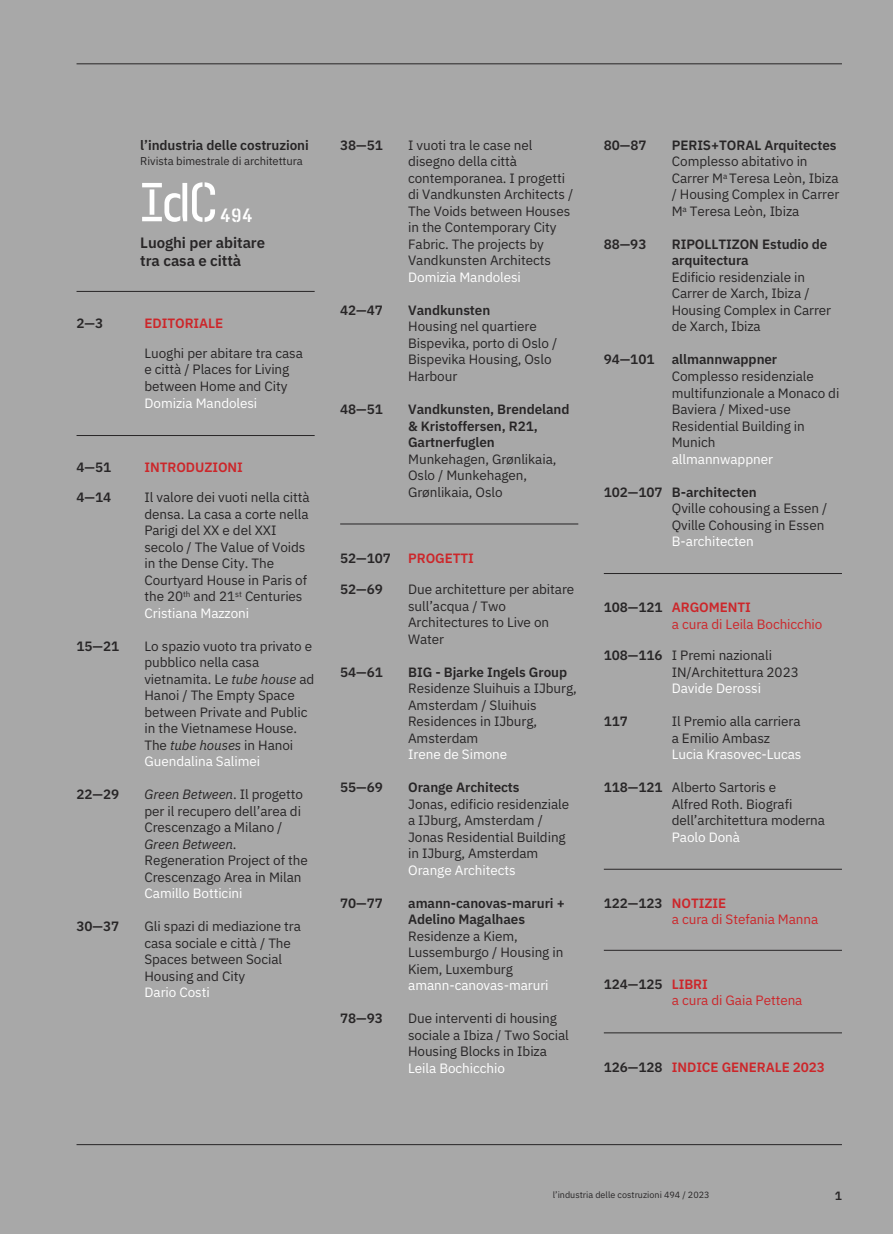
<style>
.page{position:relative;width:893px;height:1234px;background:#fff}
.page>*{position:absolute;margin:0;border:0;box-sizing:border-box;transform-origin:0 0}
.t1{font:700 21px "Realtime Stencil";color:#fff}
.t2{font:600 15px/18px "IBM Plex Sans";letter-spacing:-.005em;color:#272526}
.t3{font:13.5px/16.5px "IBM Plex Sans";letter-spacing:-.005em;color:#272526}
.t4{font:600 13.5px/16.5px "IBM Plex Sans";letter-spacing:-.005em;color:#272526}
.t5{font:13.5px "IBM Plex Sans";letter-spacing:-.005em;color:#fff}
.t6{font:13.5px/16.5px "IBM Plex Sans";letter-spacing:-.005em;color:#cc262a}
.t7{font:600 13.5px "IBM Plex Sans";letter-spacing:-.005em;color:#cc262a}
.t8{font:600 12px "IBM Plex Sans";color:#272526}
.t9{font:11.25px "IBM Plex Sans";letter-spacing:-.005em;color:#272526}
.t10{font:9px "IBM Plex Sans";color:#272526}
.s1{color:#fff}
.s2{font-style:italic}
.s3{font-weight:600;color:#272526}
.s4{font-weight:600}
.s5{color:#272526}
</style>
<div class="page">
<div style="left:0;top:0;width:893px;height:1233px;background:#a8a8a8"></div>
<hr style="left:77px;top:63px;width:765px;height:1px;background:#272526">
<hr style="left:77px;top:291px;width:238px;height:1px;background:#272526">
<hr style="left:77px;top:435px;width:238px;height:1px;background:#272526">
<svg style="left:142px;top:182px;width:73px;height:40px"></svg>
<hr style="left:340px;top:523px;width:238px;height:1px;background:#272526">
<hr style="left:604px;top:573px;width:238px;height:1px;background:#272526">
<hr style="left:604px;top:868px;width:238px;height:1px;background:#272526">
<hr style="left:604px;top:949px;width:238px;height:1px;background:#272526">
<hr style="left:604px;top:1032px;width:238px;height:1px;background:#272526">
<hr style="left:77px;top:1143px;width:765px;height:1px;background:#272526">
<p class="t4" style="left:140px;top:138px;width:170px">l’industria delle costruzioni</p>
<p class="t9" style="left:140px;top:156px;width:164px">Rivista bimestrale di architettura</p>
<h1 class="t1" style="left:220px;top:202px;width:35px">494</h1>
<p class="t2" style="left:140px;top:235px;width:126px">Luoghi per abitare tra casa e città</p>
<p class="t4" style="left:77px;top:316px;width:28px">2—3</p>
<p class="t7" style="left:145px;top:318px;width:80px">EDITORIALE</p>
<p class="t3" style="left:144px;top:346px;width:160px">Luoghi per abitare tra casa e città / Places for Living between Home and City</p>
<p class="t5" style="left:145px;top:397px;width:114px">Domizia Mandolesi</p>
<p class="t4" style="left:77px;top:460px;width:36px">4—51</p>
<p class="t7" style="left:145px;top:462px;width:100px">INTRODUZIONI</p>
<p class="t4" style="left:77px;top:490px;width:36px">4—14</p>
<p class="t3" style="left:144px;top:490px;width:167px">Il valore dei vuoti nella città densa. La casa a corte nella<br>Parigi del XX e del XXI secolo / The Value of Voids in the Dense City. The<br>Courtyard House in Paris of the 20<sup>th</sup> and 21<sup>st</sup> Centuries<br><span class="s1">Cristiana Mazzoni</span></p>
<p class="t4" style="left:77px;top:638px;width:44px">15—21</p>
<p class="t3" style="left:144px;top:638px;width:172px">Lo spazio vuoto tra privato e pubblico nella casa vietnamita. Le <span class="s2">tube house</span> ad<br>Hanoi / The Empty Space between Private and Public in the Vietnamese House.<br>The <span class="s2">tube houses</span> in Hanoi<br><span class="s1">Guendalina Salimei</span></p>
<p class="t4" style="left:77px;top:787px;width:44px">22—29</p>
<p class="t3" style="left:144px;top:787px;width:165px"><span class="s2">Green Between</span>. Il progetto per il recupero dell’area di<br>Crescenzago a Milano /<br><span class="s2">Green Between</span>.<br>Regeneration Project of the<br>Crescenzago Area in Milan</p>
<p class="t5" style="left:145px;top:888px;width:99px">Camillo Botticini</p>
<p class="t4" style="left:77px;top:919px;width:44px">30—37</p>
<p class="t3" style="left:144px;top:919px;width:158px">Gli spazi di mediazione tra casa sociale e città / The<br>Spaces between Social<br>Housing and City</p>
<p class="t5" style="left:145px;top:987px;width:67px">Dario Costi</p>
<p class="t4" style="left:340px;top:138px;width:44px">38—51</p>
<p class="t3" style="left:408px;top:138px;width:167px">I vuoti tra le case nel disegno della città contemporanea. I progetti di Vandkunsten Architects /<br>The Voids between Houses in the Contemporary City<br>Fabric. The projects by<br>Vandkunsten Architects</p>
<p class="t5" style="left:408px;top:272px;width:114px">Domizia Mandolesi</p>
<p class="t4" style="left:340px;top:303px;width:44px">42—47</p>
<p class="t4" style="left:408px;top:303px;width:84px">Vandkunsten</p>
<p class="t3" style="left:408px;top:319px;width:151px">Housing nel quartiere<br>Bispevika, porto di Oslo /<br>Bispevika Housing, Oslo<br>Harbour</p>
<p class="t4" style="left:340px;top:402px;width:44px">48—51</p>
<p class="t4" style="left:408px;top:402px;width:163px">Vandkunsten, Brendeland &amp; Kristoffersen, R21,<br>Gartnerfuglen</p>
<p class="t3" style="left:408px;top:451px;width:150px">Munkehagen, Grønlikaia,<br>Oslo / Munkehagen,<br>Grønlikaia, Oslo</p>
<p class="t4" style="left:340px;top:550px;width:52px">52—107</p>
<p class="t7" style="left:408px;top:552px;width:67px">PROGETTI</p>
<p class="t4" style="left:340px;top:582px;width:44px">52—69</p>
<p class="t3" style="left:408px;top:582px;width:168px">Due architetture per abitare sull’acqua / Two<br>Architectures to Live on<br>Water</p>
<p class="t4" style="left:340px;top:664px;width:44px">54—61</p>
<p class="t4" style="left:408px;top:664px;width:160px">BIG - Bjarke Ingels Group</p>
<p class="t3" style="left:408px;top:681px;width:170px">Residenze Sluihuis a IJburg,<br>Amsterdam / Sluihuis<br>Residences in IJburg,<br>Amsterdam</p>
<p class="t5" style="left:408px;top:749px;width:100px">Irene de Simone</p>
<p class="t4" style="left:340px;top:780px;width:44px">55—69</p>
<p class="t4" style="left:408px;top:780px;width:113px">Orange Architects</p>
<p class="t3" style="left:408px;top:796px;width:163px">Jonas, edificio residenziale a IJburg, Amsterdam /<br>Jonas Residential Building in IJburg, Amsterdam</p>
<p class="t5" style="left:408px;top:864px;width:109px">Orange Architects</p>
<p class="t4" style="left:340px;top:895px;width:44px">70—77</p>
<p class="t4" style="left:408px;top:895px;width:158px">amann-canovas-maruri +<br>Adelino Magalhaes</p>
<p class="t3" style="left:408px;top:928px;width:157px">Residenze a Kiem,<br>Lussemburgo / Housing in<br>Kiem, Luxemburg</p>
<p class="t5" style="left:408px;top:980px;width:142px">amann-canovas-maruri</p>
<p class="t4" style="left:340px;top:1011px;width:44px">78—93</p>
<p class="t3" style="left:408px;top:1011px;width:162px">Due interventi di housing sociale a Ibiza / Two Social<br>Housing Blocks in Ibiza</p>
<p class="t5" style="left:408px;top:1062px;width:98px">Leila Bochicchio</p>
<p class="t4" style="left:604px;top:138px;width:44px">80—87</p>
<p class="t4" style="left:672px;top:138px;width:166px">PERIS+TORAL Arquitectes</p>
<p class="t3" style="left:672px;top:154px;width:169px">Complesso abitativo in<br>Carrer M<sup>a</sup> Teresa Leòn, Ibiza / Housing Complex in Carrer<br>M<sup>a</sup> Teresa Leòn, Ibiza</p>
<p class="t4" style="left:604px;top:237px;width:44px">88—93</p>
<p class="t4" style="left:672px;top:237px;width:157px">RIPOLLTIZON Estudio de arquitectura</p>
<p class="t3" style="left:672px;top:270px;width:161px">Edificio residenziale in<br>Carrer de Xarch, Ibiza /<br>Housing Complex in Carrer de Xarch, Ibiza</p>
<p class="t4" style="left:604px;top:352px;width:52px">94—101</p>
<p class="t4" style="left:672px;top:352px;width:107px">allmannwappner</p>
<p class="t3" style="left:672px;top:369px;width:169px">Complesso residenziale multifunzionale a Monaco di<br>Baviera / Mixed-use<br>Residential Building in<br>Munich</p>
<p class="t5" style="left:672px;top:453px;width:103px">allmannwappner</p>
<p class="t4" style="left:604px;top:484px;width:154px">102—107 B-architecten</p>
<p class="t3" style="left:672px;top:501px;width:157px">Qville cohousing a Essen /<br>Qville Cohousing in Essen</p>
<p class="t5" style="left:672px;top:536px;width:83px">B-architecten</p>
<p class="t6" style="left:672px;top:600px;width:152px;text-indent:-68px"><span class="s3">108—121</span> <span class="s4">ARGOMENTI<br></span>a cura di Leila Bochicchio</p>
<p class="t3" style="left:672px;top:648px;width:129px;text-indent:-68px"><span class="s4">108—116</span> I Premi nazionali<br>IN/Architettura 2023</p>
<p class="t5" style="left:672px;top:683px;width:91px">Davide Derossi</p>
<p class="t4" style="left:604px;top:714px;width:26px">117</p>
<p class="t3" style="left:672px;top:714px;width:130px">Il Premio alla carriera a Emilio Ambasz</p>
<p class="t5" style="left:672px;top:749px;width:131px">Lucia Krasovec-Lucas</p>
<p class="t3" style="left:672px;top:780px;width:155px;text-indent:-68px"><span class="s4">118—121</span> Alberto Sartoris e<br>Alfred Roth. Biografi dell’architettura moderna</p>
<p class="t5" style="left:672px;top:831px;width:70px">Paolo Donà</p>
<p class="t6" style="left:672px;top:895px;width:148px;text-indent:-68px"><span class="s3">122—123</span> <span class="s4">NOTIZIE<br></span>a cura di Stefania Manna</p>
<p class="t6" style="left:672px;top:976px;width:132px;text-indent:-68px"><span class="s3">124—125</span> <span class="s4">LIBRI<br></span>a cura di Gaia Pettena</p>
<p class="t7" style="left:604px;top:1061px;width:223px"><span class="s5">126—128</span> INDICE GENERALE 2023</p>
<p class="t10" style="left:553px;top:1190px;width:158px">l’industria delle costruzioni 494 / 2023</p>
<p class="t8" style="left:835px;top:1190px;width:9px">1</p>
</div>
